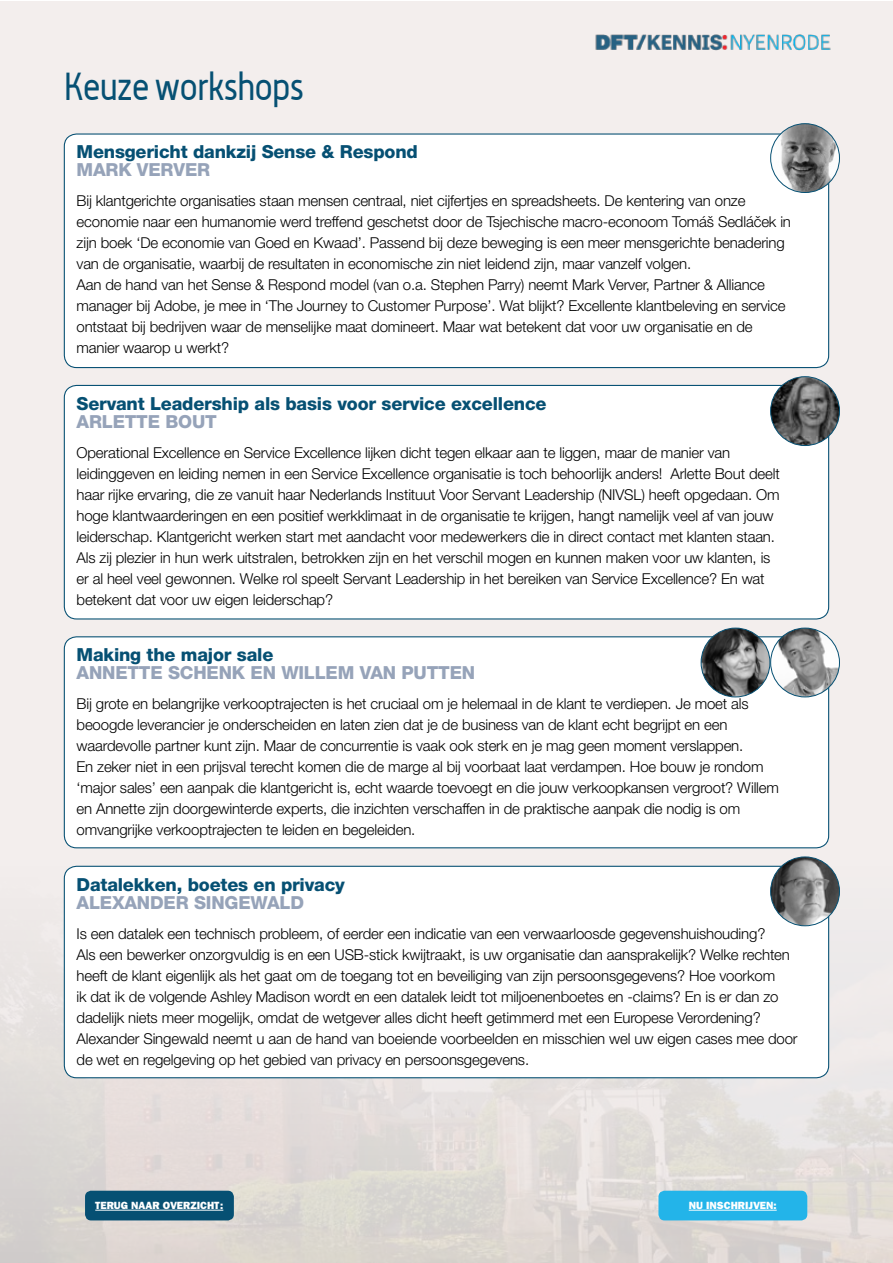
<style>
.page{position:relative;width:893px;height:1263px;background:#fff}
.page>*{position:absolute;margin:0;border:0;box-sizing:border-box;transform-origin:0 0}
.t1{font:38.1px "Alwyn";letter-spacing:-.03em;color:#065073;scale:.9 1}
.t2{font:800 18px "Helvetica Neue LT Pro";letter-spacing:-.01em;color:#065073}
.t3{font:800 18px "Helvetica Neue LT Pro";letter-spacing:-.01em;color:#96a3b9}
.t4{font:300 15px/21px "Helvetica Neue LT Pro";letter-spacing:-.01em;color:#000}
.t5{font:800 10.5px "Franklin Gothic";color:#fff}
</style>
<div class="page">
<div style="left:0;top:1px;width:892px;height:1262px;background:#f3eeed"></div>
<img style="left:595px;top:34px;width:236px;height:17px">
<img style="left:0;top:858px;width:892px;height:405px">
<div style="left:85px;top:1191px;width:149px;height:29px;background:#065073;border-radius:6px"></div>
<hr style="left:95px;top:1210px;width:128px;height:1px;background:#fff">
<div style="left:64px;top:866px;width:765px;height:212px;background:#fff;border-radius:12px"></div>
<div style="left:64px;top:866px;width:765px;height:212px;border:1px solid #065073;border-radius:12px"></div>
<img style="left:771px;top:857px;width:68px;height:69px;border-radius:34px">
<div style="left:770px;top:856px;width:70px;height:70px;border:1px solid #065073;border-radius:50%"></div>
<div style="left:64px;top:134px;width:765px;height:234px;background:#fff;border-radius:12px"></div>
<div style="left:64px;top:133px;width:765px;height:235px;border:1px solid #065073;border-radius:12px"></div>
<img style="left:771px;top:124px;width:68px;height:68px;border-radius:34px">
<div style="left:770px;top:123px;width:70px;height:70px;border:1px solid #065073;border-radius:50%"></div>
<div style="left:64px;top:385px;width:765px;height:234px;background:#fff;border-radius:12px"></div>
<div style="left:64px;top:385px;width:765px;height:234px;border:1px solid #065073;border-radius:12px"></div>
<img style="left:771px;top:377px;width:68px;height:68px;border-radius:34px">
<div style="left:770px;top:376px;width:70px;height:70px;border:1px solid #065073;border-radius:50%"></div>
<div style="left:64px;top:637px;width:765px;height:211px;background:#fff;border-radius:12px"></div>
<div style="left:64px;top:636px;width:765px;height:212px;border:1px solid #065073;border-radius:12px"></div>
<img style="left:701px;top:628px;width:69px;height:69px;border-radius:34px">
<div style="left:701px;top:628px;width:69px;height:69px;border:1px solid #065073;border-radius:50%"></div>
<img style="left:771px;top:628px;width:68px;height:69px;border-radius:34px">
<div style="left:770px;top:628px;width:70px;height:69px;border:1px solid #065073;border-radius:50%"></div>
<div style="left:658px;top:1191px;width:149px;height:29px;background:#23b4e9;border-radius:6px"></div>
<hr style="left:689px;top:1210px;width:88px;height:1px;background:#fff">
<h1 class="t1" style="left:64px;top:64px;width:269px">Keuze workshops</h1>
<p class="t2" style="left:77px;top:141px;width:343px">Mensgericht dankzij Sense &amp; Respond</p>
<p class="t3" style="left:77px;top:159px;width:135px">MARK VERVER</p>
<p class="t4" style="left:77px;top:190px;width:716px">Bĳ klantgerichte organisaties staan mensen centraal, niet cĳfertjes en spreadsheets. De kentering van onze economie naar een humanomie werd treffend geschetst door de Tsjechische macro-econoom Tomáš Sedláček in zĳn boek ‘De economie van Goed en Kwaad’. Passend bĳ deze beweging is een meer mensgerichte benadering van de organisatie, waarbĳ de resultaten in economische zin niet leidend zĳn, maar vanzelf volgen.<br>Aan de hand van het Sense &amp; Respond model (van o.a. Stephen Parry) neemt Mark Verver, Partner &amp; Alliance manager bĳ Adobe, je mee in ‘The Journey to Customer Purpose’. Wat blĳkt? Excellente klantbeleving en service ontstaat bĳ bedrĳven waar de menselĳke maat domineert. Maar wat betekent dat voor uw organisatie en de manier waarop u werkt?</p>
<p class="t2" style="left:77px;top:393px;width:471px">Servant Leadership als basis voor service excellence</p>
<p class="t3" style="left:77px;top:411px;width:142px">ARLETTE BOUT</p>
<p class="t4" style="left:77px;top:442px;width:705px">Operational Excellence en Service Excellence lĳken dicht tegen elkaar aan te liggen, maar de manier van leidinggeven en leiding nemen in een Service Excellence organisatie is toch behoorlĳk anders! Arlette Bout deelt haar rĳke ervaring, die ze vanuit haar Nederlands Instituut Voor Servant Leadership (NIVSL) heeft opgedaan. Om hoge klantwaarderingen en een positief werkklimaat in de organisatie te krĳgen, hangt namelĳk veel af van jouw leiderschap. Klantgericht werken start met aandacht voor medewerkers die in direct contact met klanten staan.<br>Als zĳ plezier in hun werk uitstralen, betrokken zĳn en het verschil mogen en kunnen maken voor uw klanten, is er al heel veel gewonnen. Welke rol speelt Servant Leadership in het bereiken van Service Excellence? En wat betekent dat voor uw eigen leiderschap?</p>
<p class="t2" style="left:77px;top:644px;width:198px">Making the major sale</p>
<p class="t3" style="left:77px;top:662px;width:400px">ANNETTE SCHENK EN WILLEM VAN PUTTEN</p>
<p class="t4" style="left:77px;top:693px;width:704px">Bĳ grote en belangrĳke verkooptrajecten is het cruciaal om je helemaal in de klant te verdiepen. Je moet als beoogde leverancier je onderscheiden en laten zien dat je de business van de klant echt begrĳpt en een waardevolle partner kunt zĳn. Maar de concurrentie is vaak ook sterk en je mag geen moment verslappen.<br>En zeker niet in een prĳsval terecht komen die de marge al bĳ voorbaat laat verdampen. Hoe bouw je rondom ‘major sales’ een aanpak die klantgericht is, echt waarde toevoegt en die jouw verkoopkansen vergroot? Willem en Annette zĳn doorgewinterde experts, die inzichten verschaffen in de praktische aanpak die nodig is om omvangrĳke verkooptrajecten te leiden en begeleiden.</p>
<p class="t2" style="left:77px;top:873px;width:270px">Datalekken, boetes en privacy</p>
<p class="t3" style="left:77px;top:891px;width:229px">ALEXANDER SINGEWALD</p>
<p class="t4" style="left:77px;top:922px;width:723px">Is een datalek een technisch probleem, of eerder een indicatie van een verwaarloosde gegevenshuishouding?<br>Als een bewerker onzorgvuldig is en een USB-stick kwĳtraakt, is uw organisatie dan aansprakelĳk? Welke rechten heeft de klant eigenlĳk als het gaat om de toegang tot en beveiliging van zĳn persoonsgegevens? Hoe voorkom<br>ik dat ik de volgende Ashley Madison wordt en een datalek leidt tot miljoenenboetes en -claims? En is er dan zo dadelĳk niets meer mogelĳk, omdat de wetgever alles dicht heeft getimmerd met een Europese Verordening?<br>Alexander Singewald neemt u aan de hand van boeiende voorbeelden en misschien wel uw eigen cases mee door de wet en regelgeving op het gebied van privacy en persoonsgegevens.</p>
<p class="t5" style="left:95px;top:1199px;width:130px">TERUG NAAR OVERZICHT:</p>
<p class="t5" style="left:689px;top:1199px;width:89px">NU INSCHRIJVEN:</p>
</div>
